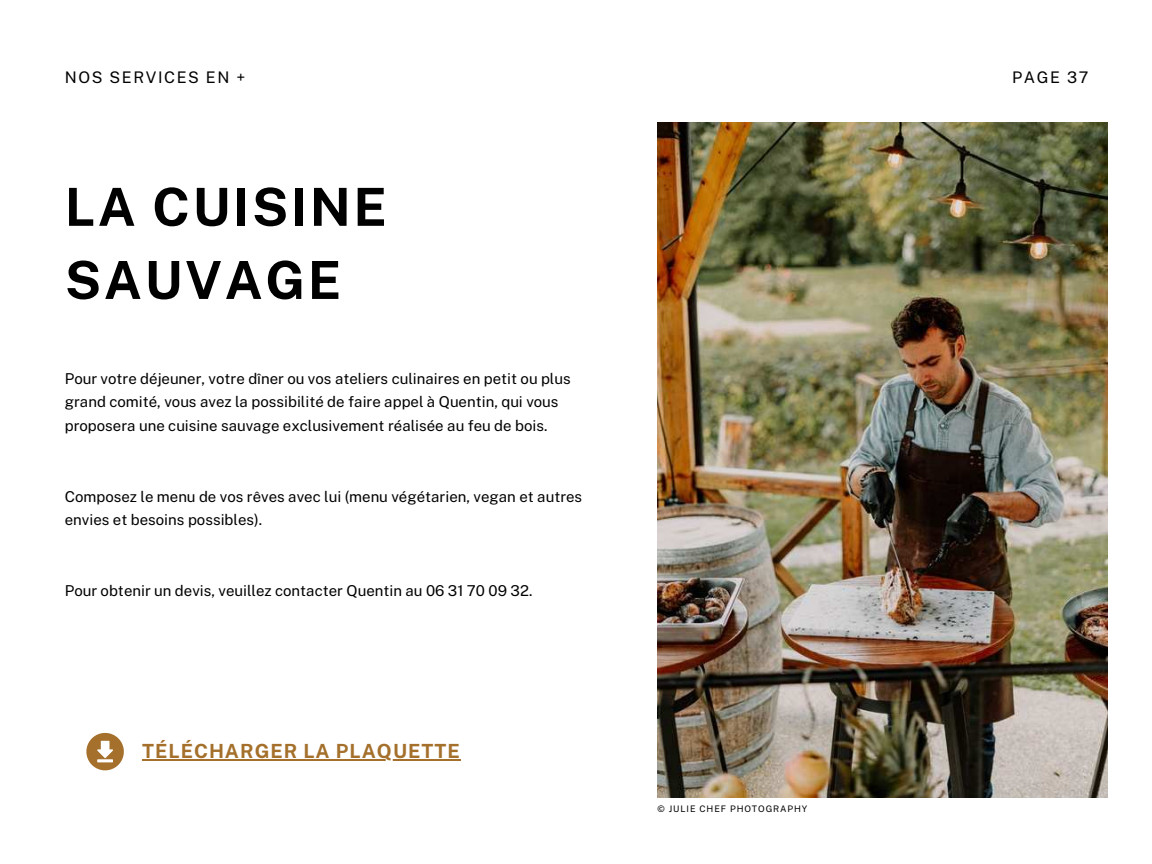
<style>
.page{position:relative;width:1152px;height:864px;background:#fff}
.page>*{position:absolute;margin:0;border:0;box-sizing:border-box;transform-origin:0 0}
.t1{font:700 52.5px/73.1px "Public Sans";letter-spacing:.05em;color:#000}
.t2{font:700 19.5px "Public Sans";letter-spacing:.05em;color:#a4702b}
.t3{font:16.05px "Public Sans";letter-spacing:.1em;color:#000}
.t4{font:15px/23.5px "Public Sans";color:#000}
.t5{font:9px "Public Sans";letter-spacing:.1em;color:#000}
</style>
<div class="page">
<svg style="left:86px;top:733px;width:38px;height:37px"></svg>
<img style="left:658px;top:123px;width:450px;height:675px">
<hr style="left:142px;top:760px;width:319px;height:1px;background:#a4702b">
<p class="t3" style="left:65px;top:65px;width:182px">NOS SERVICES EN +</p>
<p class="t3" style="left:1012px;top:65px;width:78px">PAGE 37</p>
<h1 class="t1" style="left:65px;top:167px;width:323px">LA CUISINE<br>SAUVAGE</h1>
<p class="t4" style="left:65px;top:366px;width:507px">Pour votre déjeuner, votre dîner ou vos ateliers culinaires en petit ou plus grand comité, vous avez la possibilité de faire appel à Quentin, qui vous proposera une cuisine sauvage exclusivement réalisée au feu de bois.</p>
<p class="t4" style="left:65px;top:484px;width:519px">Composez le menu de vos rêves avec lui (menu végétarien, vegan et autres envies et besoins possibles).</p>
<p class="t4" style="left:65px;top:578px;width:469px">Pour obtenir un devis, veuillez contacter Quentin au 06 31 70 09 32.</p>
<h2 class="t2" style="left:142px;top:737px;width:319px">TÉLÉCHARGER LA PLAQUETTE</h2>
<p class="t5" style="left:658px;top:802px;width:151px">© JULIE CHEF PHOTOGRAPHY</p>
</div>
